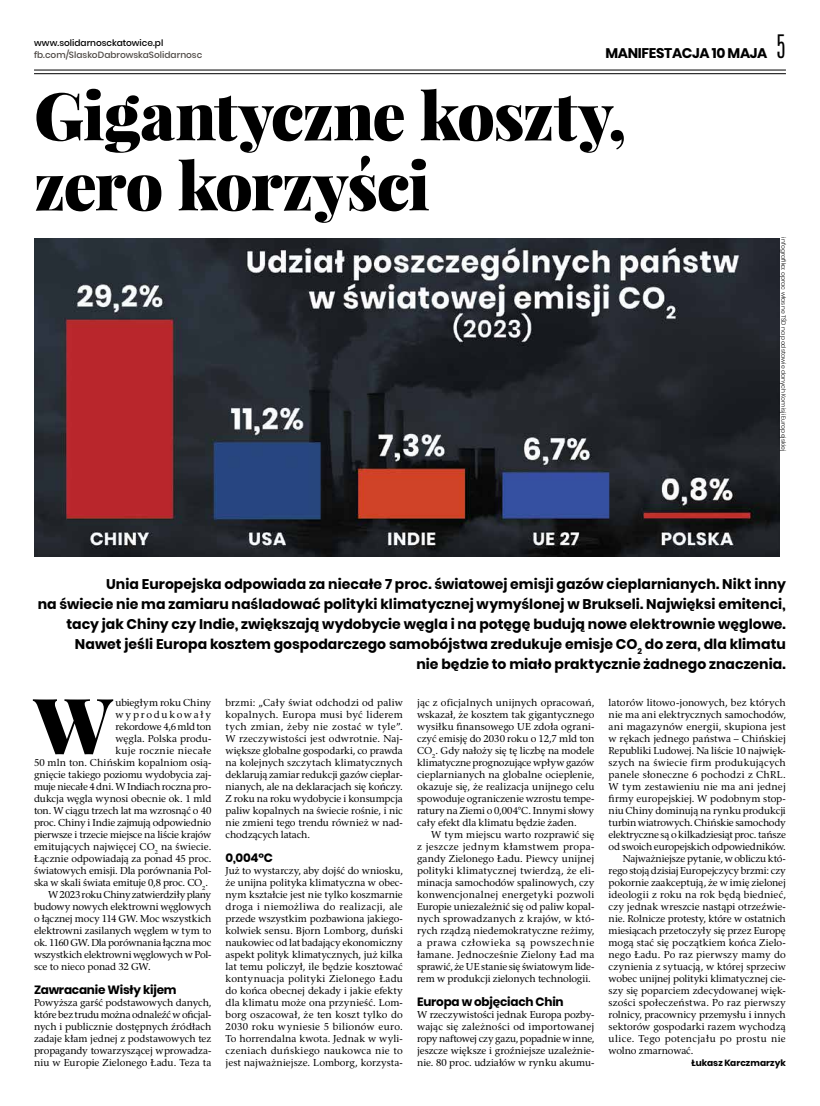
<style>
.page{position:relative;width:820px;height:1106px;background:#fff}
.page>*{position:absolute;margin:0;border:0;box-sizing:border-box;transform-origin:0 0}
.t1{font:900 77.7px "Playfair Display";color:#000}
.t2{font:900 66px/70px "Playfair Display";letter-spacing:-.02em;color:#000}
.t3{font:700 14px/20px "Poppins";color:#000;text-align:right}
.t4{font:700 14px "Poppins";letter-spacing:-.025em;color:#000}
.t5{font:700 12px "Poppins";letter-spacing:-.02em;color:#000}
.t6{font:10px/12px "Rashel EFN";letter-spacing:-.005em;color:#000;text-align:justify}
.t7{font:10px "Rashel EFN";letter-spacing:.015em;color:#000}
.t8{font:10px "Rashel EFN";letter-spacing:.02em;color:#000}
.t9{font:10px "Rashel EFN";letter-spacing:.03em;color:#000}
.t10{font:10px "Rashel EFN";letter-spacing:-.025em;color:#000}
.t11{font:10px "Rashel EFN";letter-spacing:.025em;color:#000}
.t12{font:10px "Rashel EFN";letter-spacing:-.035em;color:#000}
.t13{font:10px "Rashel EFN";letter-spacing:.175em;color:#000}
.t14{font:500 9px "Poppins";color:#4f4a46}
.t15{font:500 9px "Poppins";color:#000}
.t16{font:700 9px "Poppins";letter-spacing:.005em;color:#000}
.t17{font:300 6px "Poppins";letter-spacing:.015em;color:#000}
.s1{font-family:"Antonio";font-weight:300;font-size:27px}
</style>
<div class="page">
<img style="left:34px;top:238px;width:745px;height:318px">
<hr style="left:34px;top:70px;width:751px;height:1px;background:#000">
<hr style="left:34px;top:73px;width:751px;height:1px;background:#000">
<p class="t15" style="left:34px;top:38px;width:131px">www.solidarnosckatowice.pl</p>
<p class="t14" style="left:34px;top:50px;width:170px">fb.com/SlaskoDabrowskaSolidarnosc</p>
<h3 class="t4" style="left:605px;top:45px;width:182px">Manifestacja 10 maja <span class="s1">5</span></h3>
<h2 class="t2" style="left:34px;top:80px;width:593px">Gigantyczne koszty, zero korzyści</h2>
<p class="t17" style="left:786px;top:237px;width:216px;rotate:90deg">infografika: oprac własne TŚD na podstawie danych Komisji Europejskiej</p>
<p class="t3" style="left:38px;top:574px;width:749px">Unia Europejska odpowiada za niecałe 7 proc. światowej emisji gazów cieplarnianych. Nikt inny<br>na świecie nie ma zamiaru naśladować polityki klimatycznej wymyślonej w Brukseli. Najwięksi emitenci, tacy jak Chiny czy Indie, zwiększają wydobycie węgla i na potęgę budują nowe elektrownie węglowe.<br>Nawet jeśli Europa kosztem gospodarczego samobójstwa zredukuje emisje CO<sub>2</sub> do zera, dla klimatu<br>nie będzie to miało praktycznie żadnego znaczenia.</p>
<h1 class="t1" style="left:34px;top:675px;width:80px">W</h1>
<p class="t6" style="left:115px;top:696px;width:97px">ubiegłym roku Chiny</p>
<p class="t13" style="left:115px;top:708px;width:97px">wyprodukowały</p>
<p class="t12" style="left:115px;top:720px;width:97px">rekordowe 4,6 mld ton</p>
<p class="t6" style="left:115px;top:732px;width:97px">węgla. Polska produ-</p>
<p class="t9" style="left:115px;top:744px;width:97px">kuje rocznie niecałe</p>
<p class="t6" style="left:34px;top:756px;width:179px">50 mln ton. Chińskim kopalniom osią-</p>
<p class="t6" style="left:34px;top:768px;width:179px">gnięcie takiego poziomu wydobycia zaj-</p>
<p class="t6" style="left:34px;top:780px;width:179px">muje niecałe 4 dni. W Indiach roczna pro-</p>
<p class="t6" style="left:34px;top:792px;width:179px">dukcja węgla wynosi obecnie ok. 1 mld</p>
<p class="t6" style="left:34px;top:804px;width:179px">ton. W ciągu trzech lat ma wzrosnąć o 40</p>
<p class="t6" style="left:34px;top:816px;width:179px">proc. Chiny i Indie zajmują odpowiednio</p>
<p class="t6" style="left:34px;top:828px;width:179px">pierwsze i trzecie miejsce na liście krajów</p>
<p class="t6" style="left:34px;top:840px;width:179px">emitujących najwięcej CO<sub>2</sub> na świecie.</p>
<p class="t6" style="left:34px;top:852px;width:179px">Łącznie odpowiadają za ponad 45 proc.</p>
<p class="t6" style="left:34px;top:864px;width:179px">światowych emisji. Dla porównania Pol-</p>
<p class="t6" style="left:34px;top:876px;width:175px">ska w skali świata emituje 0,8 proc. CO<sub>2</sub>.</p>
<p class="t6" style="left:48px;top:888px;width:164px">W 2023 roku Chiny zatwierdziły plany</p>
<p class="t6" style="left:34px;top:900px;width:179px">budowy nowych elektrowni węglowych</p>
<p class="t6" style="left:34px;top:912px;width:179px">o łącznej mocy 114 GW. Moc wszystkich</p>
<p class="t6" style="left:34px;top:924px;width:179px">elektrowni zasilanych węglem w tym to</p>
<p class="t6" style="left:34px;top:936px;width:179px">ok. 1160 GW. Dla porównania łączna moc</p>
<p class="t10" style="left:34px;top:948px;width:179px">wszystkich elektrowni węglowych w Pol-</p>
<p class="t6" style="left:34px;top:960px;width:118px">sce to nieco ponad 32 GW.</p>
<p class="t5" style="left:34px;top:983px;width:144px">Zawracanie Wisły kijem</p>
<p class="t6" style="left:34px;top:996px;width:179px">Powyższa garść podstawowych danych, które bez trudu można odnaleźć w oficjal&shy;nych i publicznie dostępnych źródłach zadaje kłam jednej z podstawowych tez propagandy towarzyszącej wprowadza&shy;niu w Europie Zielonego Ładu. Teza ta</p>
<p class="t6" style="left:225px;top:696px;width:179px">brzmi: „Cały świat odchodzi od paliw kopalnych. Europa musi być liderem tych zmian, żeby nie zostać w tyle”.<br>W rzeczywistości jest odwrotnie. Naj&shy;większe globalne gospodarki, co prawda na kolejnych szczytach klimatycznych deklarują zamiar redukcji gazów cieplar&shy;nianych, ale na deklaracjach się kończy.<br>Z roku na roku wydobycie i konsumpcja paliw kopalnych na świecie rośnie, i nic nie zmieni tego trendu również w nad&shy;chodzących latach.</p>
<p class="t5" style="left:225px;top:851px;width:48px">0,004°C</p>
<p class="t6" style="left:225px;top:864px;width:179px">Już to wystarczy, aby dojść do wniosku, że unijna polityka klimatyczna w obec&shy;nym kształcie jest nie tylko koszmarnie droga i niemożliwa do realizacji, ale przede wszystkim pozbawiona jakiego&shy;kolwiek sensu. Bjorn Lomborg, duński naukowiec od lat badający ekonomiczny aspekt polityk klimatycznych, już kilka lat temu policzył, ile będzie kosztować kontynuacja polityki Zielonego Ładu do końca obecnej dekady i jakie efekty dla klimatu może ona przynieść. Lom&shy;borg oszacował, że ten koszt tylko do 2030 roku wyniesie 5 bilionów euro.<br>To horrendalna kwota. Jednak w wyli&shy;czeniach duńskiego naukowca nie to jest najważniejsze. Lomborg, korzysta-</p>
<p class="t6" style="left:417px;top:696px;width:179px">jąc z oficjalnych unijnych opracowań, wskazał, że kosztem tak gigantycznego wysiłku finansowego UE zdoła ograni&shy;czyć emisję do 2030 roku o 12,7 mld ton CO<sub>2</sub>. Gdy nałoży się tę liczbę na modele klimatyczne prognozujące wpływ gazów cieplarnianych na globalne ocieplenie, okazuje się, że realizacja unijnego celu spowoduje ograniczenie wzrostu tempe&shy;ratury na Ziemi o 0,004°C. Innymi słowy cały efekt dla klimatu będzie żaden.</p>
<p class="t6" style="left:417px;top:828px;width:179px;text-indent:14px">W tym miejscu warto rozprawić się z jeszcze jednym kłamstwem propa&shy;gandy Zielonego Ładu. Piewcy unijnej polityki klimatycznej twierdzą, że eli&shy;minacja samochodów spalinowych, czy konwencjonalnej energetyki pozwoli Europie uniezależnić się od paliw kopal&shy;nych sprowadzanych z krajów, w któ&shy;rych rządzą niedemokratyczne reżimy, a prawa człowieka są powszechnie łamane. Jednocześnie Zielony Ład ma sprawić, że UE stanie się światowym lide&shy;rem w produkcji zielonych technologii.</p>
<p class="t5" style="left:417px;top:995px;width:148px">Europa w objęciach Chin</p>
<p class="t6" style="left:417px;top:1008px;width:179px">W rzeczywistości jednak Europa pozby&shy;wając się zależności od importowanej ropy naftowej czy gazu, popadnie w inne, jeszcze większe i groźniejsze uzależnie&shy;nie. 80 proc. udziałów w rynku akumu-</p>
<p class="t6" style="left:608px;top:696px;width:179px">latorów litowo-jonowych, bez których</p>
<p class="t6" style="left:608px;top:708px;width:179px">nie ma ani elektrycznych samochodów,</p>
<p class="t6" style="left:608px;top:720px;width:179px">ani magazynów energii, skupiona jest</p>
<p class="t6" style="left:608px;top:732px;width:179px">w rękach jednego państwa – Chińskiej</p>
<p class="t6" style="left:608px;top:744px;width:179px">Republiki Ludowej. Na liście 10 najwięk-</p>
<p class="t11" style="left:608px;top:756px;width:179px">szych na świecie firm produkujących</p>
<p class="t8" style="left:608px;top:768px;width:179px">panele słoneczne 6 pochodzi z ChRL.</p>
<p class="t8" style="left:608px;top:780px;width:179px">W tym zestawieniu nie ma ani jednej</p>
<p class="t6" style="left:608px;top:792px;width:179px">firmy europejskiej. W podobnym stop-</p>
<p class="t6" style="left:608px;top:804px;width:179px">niu Chiny dominują na rynku produkcji</p>
<p class="t6" style="left:608px;top:816px;width:179px">turbin wiatrowych. Chińskie samochody</p>
<p class="t6" style="left:608px;top:828px;width:179px">elektryczne są o kilkadziesiąt proc. tańsze</p>
<p class="t6" style="left:608px;top:840px;width:179px">od swoich europejskich odpowiedników.</p>
<p class="t6" style="left:622px;top:852px;width:164px">Najważniejsze pytanie, w obliczu któ-</p>
<p class="t6" style="left:608px;top:864px;width:179px">rego stoją dzisiaj Europejczycy brzmi: czy</p>
<p class="t6" style="left:608px;top:876px;width:179px">pokornie zaakceptują, że w imię zielonej</p>
<p class="t7" style="left:608px;top:888px;width:179px">ideologii z roku na rok będą biednieć,</p>
<p class="t6" style="left:608px;top:900px;width:179px">czy jednak wreszcie nastąpi otrzeźwie-</p>
<p class="t6" style="left:608px;top:912px;width:179px">nie. Rolnicze protesty, które w ostatnich</p>
<p class="t6" style="left:608px;top:924px;width:179px">miesiącach przetoczyły się przez Europę</p>
<p class="t6" style="left:608px;top:936px;width:179px">mogą stać się początkiem końca Zielo-</p>
<p class="t6" style="left:608px;top:948px;width:179px">nego Ładu. Po raz pierwszy mamy do</p>
<p class="t6" style="left:608px;top:960px;width:179px">czynienia z sytuacją, w której sprzeciw</p>
<p class="t6" style="left:608px;top:972px;width:179px">wobec unijnej polityki klimatycznej cie-</p>
<p class="t6" style="left:608px;top:984px;width:179px">szy się poparciem zdecydowanej więk-</p>
<p class="t7" style="left:608px;top:996px;width:179px">szości społeczeństwa. Po raz pierwszy</p>
<p class="t6" style="left:608px;top:1008px;width:179px">rolnicy, pracownicy przemysłu i innych</p>
<p class="t6" style="left:608px;top:1020px;width:179px">sektorów gospodarki razem wychodzą</p>
<p class="t9" style="left:608px;top:1032px;width:179px">ulice. Tego potencjału po prostu nie</p>
<p class="t6" style="left:608px;top:1044px;width:86px">wolno zmarnować.</p>
<p class="t16" style="left:691px;top:1058px;width:96px">Łukasz Karczmarzyk</p>
</div>
